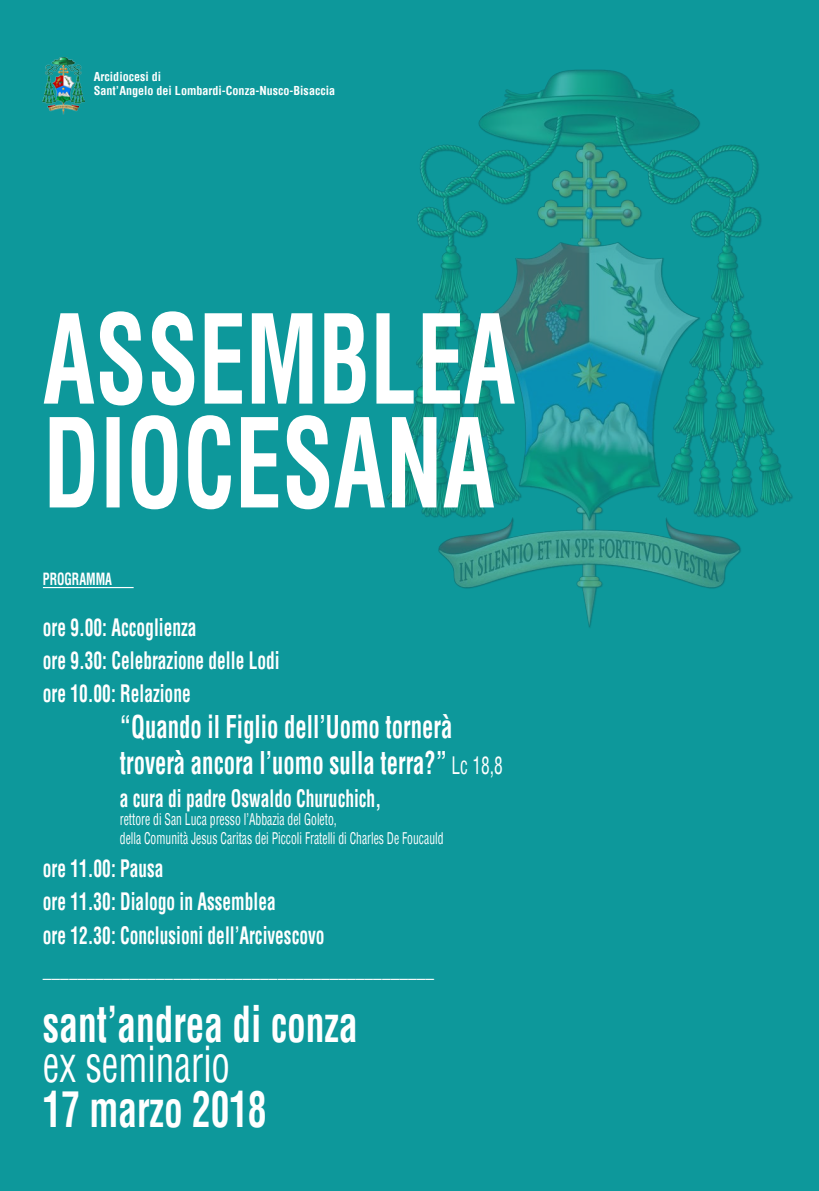
<style>
.page{position:relative;width:819px;height:1191px;background:#0d989b}
.page>*{position:absolute;margin:0;border:0;box-sizing:border-box;transform-origin:0 0}
.t1{font:700 condensed 120.4px/103.8px "Helvetica";color:#fff;scale:.78 1}
.t2{font:700 condensed 48.48px "Helvetica";color:#fff;scale:.77 1}
.t3{font:condensed 48.48px "Helvetica";color:#fff;scale:.77 1}
.t4{font:700 condensed 30.62px/35.9px "Helvetica";color:#fff;scale:.74 1}
.t5{font:700 condensed 23.45px/33.2px "Helvetica";color:#fff;scale:.74 1}
.t6{font:condensed 23.45px "Helvetica";color:#fff;scale:.74 1}
.t7{font:700 condensed 16.45px "Helvetica";color:#fff;scale:.74 1}
.t8{font:condensed 15.75px/18.4px "Helvetica";color:#fff;scale:.74 1}
.t9{font:700 condensed 12.08px/14.4px "Helvetica";color:#fff}
.s1{font-weight:400;font-size:23.45px}
</style>
<div class="page">
<img style="left:43px;top:58px;width:41px;height:56px">
<img style="left:386px;top:69px;width:407px;height:559px">
<hr style="left:43px;top:587px;width:91px;height:1px;background:#fff">
<p class="t9" style="left:94px;top:69px;width:243px">Arcidiocesi di<br>Sant’Angelo dei Lombardi-Conza-Nusco-Bisaccia</p>
<h1 class="t1" style="left:43px;top:307px;width:607px">ASSEMBLEA<br>DIOCESANA</h1>
<p class="t7" style="left:43px;top:568px;width:95px">PROGRAMMA</p>
<p class="t5" style="left:43px;top:610px;width:321px">ore 9.00: Accoglienza<br>ore 9.30: Celebrazione delle Lodi ore 10.00: Relazione</p>
<h3 class="t4" style="left:120px;top:708px;width:519px">“Quando il Figlio dell’Uomo tornerà troverà ancora l’uomo sulla terra?” <span class="s1">Lc 18,8</span></h3>
<p class="t5" style="left:120px;top:782px;width:354px">a cura di padre Oswaldo Churuchich,</p>
<p class="t8" style="left:120px;top:810px;width:439px">rettore di San Luca presso l’Abbazia del Goleto,<br>della Comunità Jesus Caritas dei Piccoli Fratelli di Charles De Foucauld</p>
<p class="t5" style="left:43px;top:852px;width:382px">ore 11.00: Pausa<br>ore 11.30: Dialogo in Assemblea<br>ore 12.30: Conclusioni dell’Arcivescovo</p>
<p class="t6" style="left:43px;top:953px;width:530px">_____________________________________________</p>
<h2 class="t2" style="left:43px;top:992px;width:410px">sant’andrea di conza</h2>
<h2 class="t3" style="left:43px;top:1032px;width:245px">ex seminario</h2>
<h2 class="t2" style="left:43px;top:1077px;width:292px">17 marzo 2018</h2>
</div>
